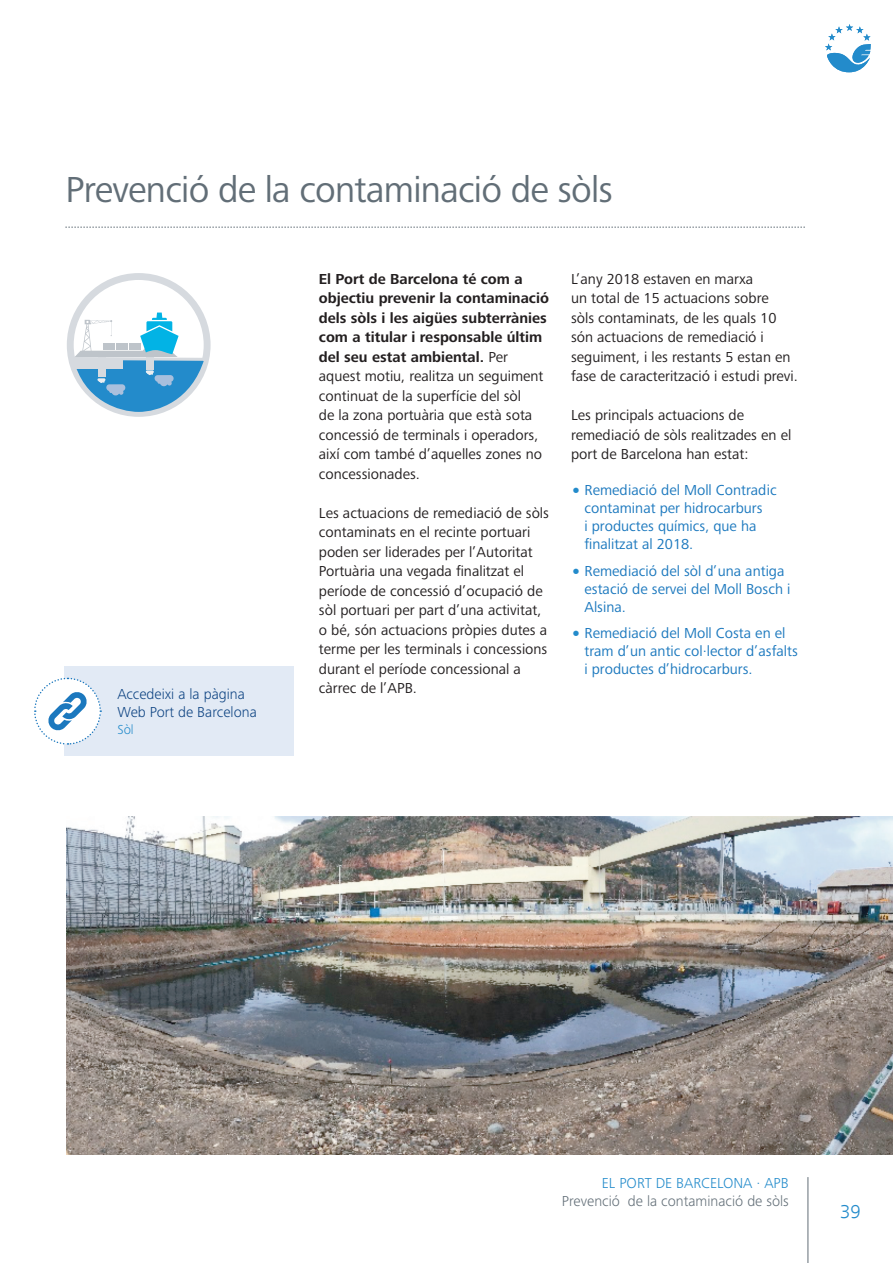
<style>
.page{position:relative;width:893px;height:1263px;background:#fff}
.page>*{position:absolute;margin:0;border:0;box-sizing:border-box;transform-origin:0 0}
.t1{font:37.5px "Frutiger Next Pro";letter-spacing:-.02em;color:#626e77}
.t2{font:300 19.5px "Frutiger Next LT";color:#238bcb}
.t3{font:15px/19.5px "Frutiger Next Pro";color:#231f20}
.t4{font:15px/18px "Frutiger Next Pro";color:#1b78be}
.t5{font:300 15px/18px "Frutiger Next Pro";color:#0d4382}
.t6{font:300 15px "Frutiger Next Pro";color:#626e77}
.t7{font:300 15px "Frutiger Next Pro";color:#238bcb}
.t8{font:300 13.5px "Frutiger Next Pro";color:#238bcb}
.s1{font-weight:700}
.s2{font-weight:900;color:#238bcb}
</style>
<div class="page">
<hr style="left:808px;top:1177px;width:1px;height:86px;background:#626e77">
<svg style="left:825px;top:24px;width:46px;height:48px"></svg>
<svg style="left:65px;top:227px;width:740px;height:1px"></svg>
<svg style="left:70px;top:276px;width:137px;height:137px"></svg>
<svg style="left:68px;top:303px;width:142px;height:113px"></svg>
<div style="left:147px;top:302px;width:17px;height:10px;background:#fff"></div>
<img style="left:66px;top:817px;width:827px;height:337px">
<div style="left:64px;top:666px;width:229px;height:89px;background:#e2eaf5"></div>
<svg style="left:34px;top:677px;width:68px;height:68px"></svg>
<h1 class="t1" style="left:65px;top:168px;width:549px">Prevenció de la contaminació de sòls</h1>
<p class="t5" style="left:117px;top:685px;width:141px">Accedeixi a la pàgina<br>Web Port de Barcelona</p>
<p class="t8" style="left:117px;top:721px;width:18px">Sòl</p>
<p class="t3" style="left:319px;top:269px;width:232px"><span class="s1">El Port de Barcelona té com a objectiu prevenir la contaminació dels sòls i les aigües subterrànies com a titular i responsable últim del seu estat ambiental.</span> Per aquest motiu, realitza un seguiment continuat de la superfície del sòl<br>de la zona portuària que està sota concessió de terminals i operadors, així com també d’aquelles zones no concessionades.</p>
<p class="t3" style="left:319px;top:503px;width:232px">Les actuacions de remediació de sòls contaminats en el recinte portuari poden ser liderades per l’Autoritat Portuària una vegada finalitzat el període de concessió d’ocupació de sòl portuari per part d’una activitat, o bé, són actuacions pròpies dutes a terme per les terminals i concessions durant el període concessional a càrrec de l’APB.</p>
<p class="t3" style="left:571px;top:269px;width:228px">L’any 2018 estaven en marxa<br>un total de 15 actuacions sobre<br>sòls contaminats, de les quals 10 són actuacions de remediació i seguiment, i les restants 5 estan en fase de caracterització i estudi previ.</p>
<p class="t3" style="left:571px;top:406px;width:222px">Les principals actuacions de remediació de sòls realitzades en el port de Barcelona han estat:</p>
<p class="t4" style="left:584px;top:481px;width:194px;text-indent:-14px"><span class="s2">•</span> Remediació del Moll Contradic contaminat per hidrocarburs<br>i productes químics, que ha finalitzat al 2018.</p>
<p class="t4" style="left:584px;top:562px;width:207px;text-indent:-14px"><span class="s2">•</span> Remediació del sòl d’una antiga estació de servei del Moll Bosch i<br>Alsina.</p>
<p class="t4" style="left:584px;top:624px;width:215px;text-indent:-14px"><span class="s2">•</span> Remediació del Moll Costa en el tram d’un antic col·lector d’asfalts i productes d’hidrocarburs.</p>
<p class="t7" style="left:602px;top:1174px;width:188px">EL PORT DE BARCELONA · APB</p>
<p class="t6" style="left:562px;top:1192px;width:228px">Prevenció de la contaminació de sòls</p>
<h2 class="t2" style="left:840px;top:1200px;width:22px">39</h2>
</div>
